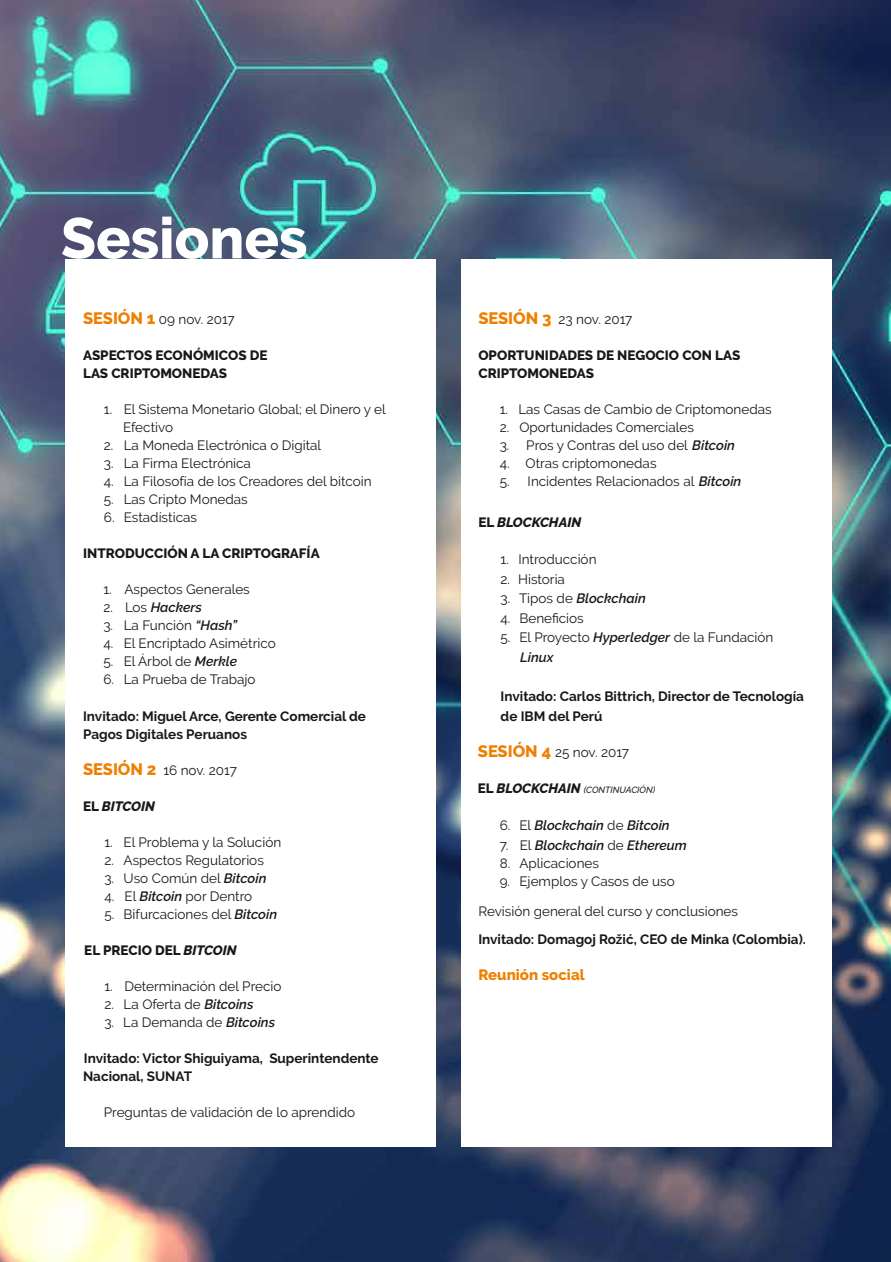
<style>
.page{position:relative;width:891px;height:1262px;background:#fff}
.page>*{position:absolute;margin:0;border:0;box-sizing:border-box;transform-origin:0 0}
.t1{font:800 57.15px "Raleway";color:#fff}
.t2{font:800 15px "Raleway";color:#ee7f00}
.t3{font:13.5px/18px "Raleway";color:#1a171c}
.t4{font:700 13.5px/18px "Raleway";color:#1a171c}
.t5{font:800 13.5px/18px "Raleway";color:#1a171c}
.t6{font:italic 600 13.5px "Raleway";color:#1a171c}
.t7{font:italic 800 13.5px "Raleway";color:#1a171c}
.t8{font:italic 500 9px "Raleway";color:#1a171c}
.s1{font-weight:800;font-size:16.5px;color:#ee7f00}
.s2{font-weight:400;font-style:normal}
.s3{font-weight:600;font-style:italic}
.s4{font-style:normal}
.s5{font-style:italic}
.s6{font-weight:800;font-style:normal;font-size:13.5px}
.s7{font-weight:800;font-size:13.5px}
</style>
<div class="page">
<img style="left:0;top:0;width:891px;height:1261px">
<div style="left:65px;top:259px;width:370px;height:887px;background:#fff"></div>
<div style="left:461px;top:259px;width:370px;height:887px;background:#fff"></div>
<h1 class="t1" style="left:61px;top:206px;width:248px">Sesiones</h1>
<p class="t3" style="left:83px;top:310px;width:153px"><span class="s1">SESIÓN 1</span> 09 nov. 2017</p>
<p class="t5" style="left:83px;top:346px;width:186px">ASPECTOS ECONÓMICOS DE<br>LAS CRIPTOMONEDAS</p>
<p class="t3" style="left:123px;top:400px;width:264px;text-indent:-19px">1. El Sistema Monetario Global; el Dinero y el<br>Efectivo</p>
<p class="t3" style="left:104px;top:436px;width:219px">2. La Moneda Electrónica o Digital</p>
<p class="t3" style="left:104px;top:454px;width:149px">3. La Firma Electrónica</p>
<p class="t3" style="left:104px;top:472px;width:269px">4. La Filosofía de los Creadores del bitcoin</p>
<p class="t3" style="left:104px;top:490px;width:145px">5. Las Cripto Monedas</p>
<p class="t3" style="left:104px;top:508px;width:95px">6. Estadísticas</p>
<p class="t5" style="left:83px;top:544px;width:238px">INTRODUCCIÓN A LA CRIPTOGRAFÍA</p>
<p class="t3" style="left:103px;top:580px;width:148px">1. Aspectos Generales</p>
<p class="t6" style="left:103px;top:600px;width:100px"><span class="s2">2. Los</span> Hackers</p>
<p class="t3" style="left:103px;top:616px;width:135px">3. La Función <span class="s3">“Hash”</span></p>
<p class="t3" style="left:103px;top:634px;width:174px">4. El Encriptado Asimétrico</p>
<p class="t3" style="left:103px;top:652px;width:135px">5. El Árbol de <span class="s3">Merkle</span></p>
<p class="t3" style="left:103px;top:670px;width:153px">6. La Prueba de Trabajo</p>
<p class="t4" style="left:83px;top:706px;width:284px">Invitado: Miguel Arce, Gerente Comercial de<br>Pagos Digitales Peruanos</p>
<p class="t3" style="left:83px;top:760px;width:155px"><span class="s1">SESIÓN 2</span> 16 nov. 2017</p>
<p class="t7" style="left:83px;top:798px;width:73px"><span class="s4">EL</span> BITCOIN</p>
<p class="t3" style="left:104px;top:832px;width:178px">1. El Problema y la Solución</p>
<p class="t3" style="left:104px;top:850px;width:161px">2. Aspectos Regulatorios</p>
<p class="t3" style="left:104px;top:868px;width:164px">3. Uso Común del <span class="s3">Bitcoin</span></p>
<p class="t3" style="left:104px;top:886px;width:149px">4. El <span class="s3">Bitcoin</span> por Dentro</p>
<p class="t3" style="left:104px;top:904px;width:174px">5. Bifurcaciones del <span class="s3">Bitcoin</span></p>
<p class="t5" style="left:84px;top:940px;width:154px">EL PRECIO DEL <span class="s5">BITCOIN</span></p>
<p class="t3" style="left:104px;top:976px;width:178px">1. Determinación del Precio</p>
<p class="t3" style="left:104px;top:994px;width:150px">2. La Oferta de <span class="s3">Bitcoins</span></p>
<p class="t3" style="left:104px;top:1012px;width:172px">3. La Demanda de <span class="s3">Bitcoins</span></p>
<p class="t4" style="left:83px;top:1048px;width:297px">Invitado: Victor Shiguiyama, Superintendente<br>Nacional, SUNAT</p>
<p class="t3" style="left:104px;top:1102px;width:253px">Preguntas de validación de lo aprendido</p>
<p class="t3" style="left:478px;top:310px;width:156px"><span class="s1">SESIÓN 3</span> 23 nov. 2017</p>
<p class="t5" style="left:478px;top:346px;width:263px">OPORTUNIDADES DE NEGOCIO CON LAS<br>CRIPTOMONEDAS</p>
<p class="t3" style="left:500px;top:400px;width:273px">1. Las Casas de Cambio de Criptomonedas</p>
<p class="t3" style="left:500px;top:418px;width:196px">2. Oportunidades Comerciales</p>
<p class="t3" style="left:500px;top:436px;width:237px">3. Pros y Contras del uso del <span class="s3">Bitcoin</span></p>
<p class="t3" style="left:500px;top:454px;width:158px">4. Otras criptomonedas</p>
<p class="t3" style="left:500px;top:472px;width:243px">5. Incidentes Relacionados al <span class="s3">Bitcoin</span></p>
<p class="t7" style="left:478px;top:514px;width:104px"><span class="s4">EL</span> BLOCKCHAIN</p>
<p class="t3" style="left:500px;top:550px;width:97px">1. Introducción</p>
<p class="t3" style="left:500px;top:570px;width:66px">2. Historia</p>
<p class="t6" style="left:500px;top:591px;width:147px"><span class="s2">3. Tipos de</span> Blockchain</p>
<p class="t3" style="left:500px;top:609px;width:85px">4. Beneficios</p>
<p class="t3" style="left:520px;top:628px;width:255px;line-height:19.5px;text-indent:-20px">5. El Proyecto <span class="s3">Hyperledger</span> de la Fundación<br><span class="s3">Linux</span></p>
<p class="t4" style="left:500px;top:686px;width:305px;line-height:19.5px">Invitado: Carlos Bittrich, Director de Tecnología de IBM del Perú</p>
<p class="t3" style="left:478px;top:742px;width:153px"><span class="s1">SESIÓN 4</span> 25 nov. 2017</p>
<p class="t8" style="left:478px;top:784px;width:179px"><span class="s6">EL</span> <span class="s7">BLOCKCHAIN</span> (CONTINUACIÓN)</p>
<p class="t6" style="left:500px;top:817px;width:171px"><span class="s2">6. El</span> Blockchain <span class="s2">de</span> Bitcoin</p>
<p class="t6" style="left:500px;top:837px;width:188px"><span class="s2">7. El</span> Blockchain <span class="s2">de</span> Ethereum</p>
<p class="t3" style="left:500px;top:853px;width:101px">8. Aplicaciones</p>
<p class="t3" style="left:500px;top:871px;width:176px">9. Ejemplos y Casos de uso</p>
<p class="t3" style="left:478px;top:901px;width:261px">Revisión general del curso y conclusiones</p>
<p class="t4" style="left:478px;top:930px;width:329px">Invitado: Domagoj Rožić, CEO de Minka (Colombia).</p>
<p class="t2" style="left:478px;top:966px;width:108px">Reunión social</p>
</div>
